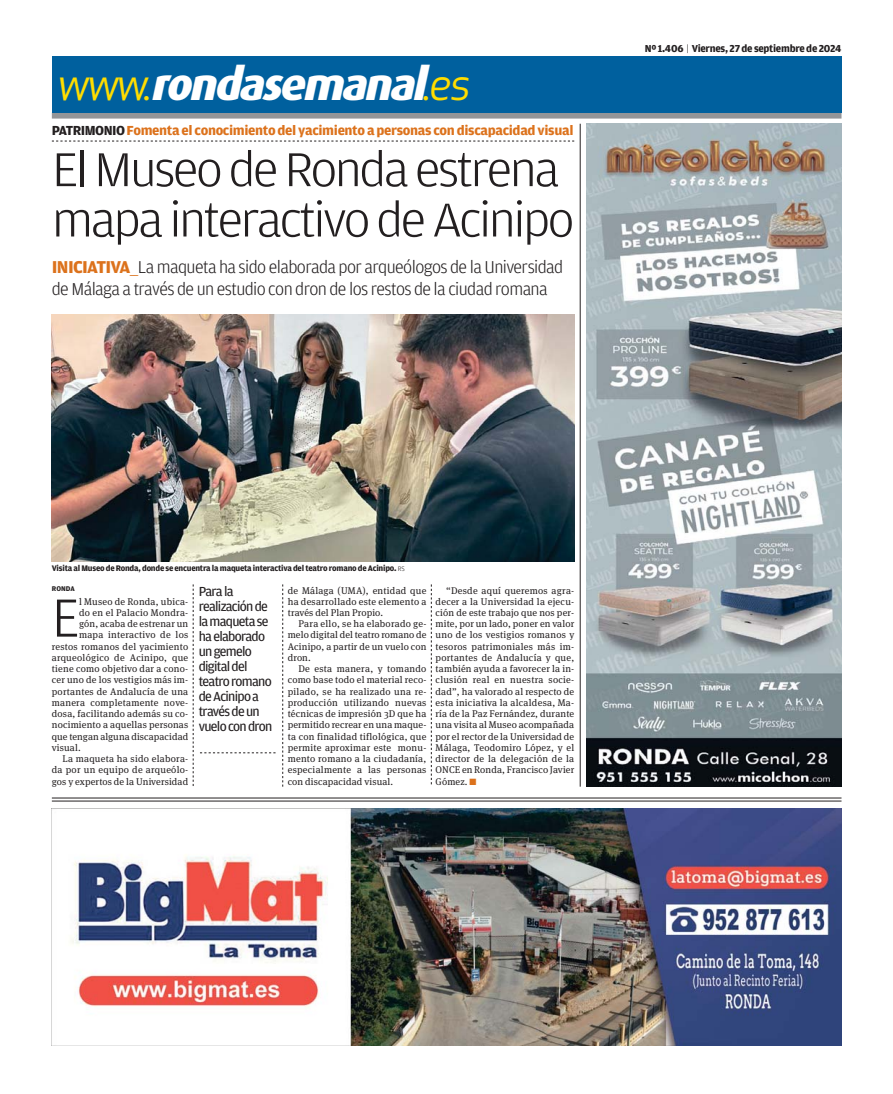
<style>
.page{position:relative;width:893px;height:1094px;background:#fff}
.page>*{position:absolute;margin:0;border:0;box-sizing:border-box;transform-origin:0 0}
.t1{font:300 56.85px "Amplitude";color:#231f20}
.t2{font:300 50.4px/50.4px "Amplitude";letter-spacing:-.05em;color:#231f20;scale:1.08 1}
.t3{font:italic 800 45px "Dax";color:#fff}
.t4{font:300 18.15px/22.2px "Amplitude";letter-spacing:-.035em;color:#231f20}
.t5{font:13.95px/15px "Amplitude";letter-spacing:-.05em;color:#231f20}
.t6{font:700 13.95px "Amplitude";letter-spacing:-.025em;color:#dc721c;scale:1.04 1}
.t7{font:700 10.65px "Amplitude";letter-spacing:-.025em;color:#231f20}
.t8{font:9.75px/11.2px "Meta Serif OT";letter-spacing:.02em;color:#231f20;text-align:justify}
.t9{font:700 8.55px "Amplitude";letter-spacing:-.025em;color:#231f20}
.t10{font:700 7.35px "Amplitude";letter-spacing:.005em;color:#231f20}
.s1{font-family:"Apex New";font-weight:400;color:#fd0}
.s2{color:#231f20}
.s3{font-weight:700;color:#dc721c}
.s4{color:#dc721c}
.s5{font-weight:300}
.s6{font-weight:300;font-size:6.9px}
</style>
<div class="page">
<div style="left:52px;top:112px;width:789px;height:7px;background:#939598"></div>
<div style="left:52px;top:56px;width:789px;height:56px;background:#00609e"></div>
<hr style="left:52px;top:797px;width:789px;height:1px;background:#231f20">
<hr style="left:52px;top:800px;width:789px;height:1px;background:#231f20">
<img style="left:52px;top:808px;width:789px;height:237px">
<img style="left:586px;top:124px;width:255px;height:662px">
<svg style="left:52px;top:141px;width:522px;height:1px"></svg>
<svg style="left:193px;top:584px;width:1px;height:202px"></svg>
<svg style="left:282px;top:584px;width:1px;height:202px"></svg>
<svg style="left:431px;top:584px;width:1px;height:200px"></svg>
<svg style="left:200px;top:752px;width:75px;height:1px"></svg>
<img style="left:52px;top:314px;width:522px;height:248px">
<hr style="left:580px;top:124px;width:1px;height:662px;background:#231f20">
<h3 class="t3" style="left:58px;top:58px;width:414px"><span class="s1">w w w.</span> rondasemanal<span class="s1">. e s</span></h3>
<h3 class="t6" style="left:52px;top:125px;width:503px"><span class="s2">PATRIMONIO</span> Fomenta el conocimiento del yacimiento a personas con discapacidad visual</h3>
<h2 class="t2" style="left:52px;top:147px;width:485px">El Museo de Ronda estrena mapa interactivo de Acinipo</h2>
<h3 class="t4" style="left:52px;top:257px;width:513px"><span class="s3">INICIATIVA</span><span class="s4">__</span>La maqueta ha sido elaborada por arqueólogos de la Universidad de Málaga a través de un estudio con dron de los restos de la ciudad romana</h3>
<p class="t7" style="left:644px;top:44px;width:198px">Nº 1.406 <span class="s5">|</span> Viernes, 27 de septiembre de 2024</p>
<p class="t9" style="left:52px;top:565px;width:354px">Visita al Museo de Ronda, donde se encuentra la maqueta interactiva del teatro romano de Acinipo. <span class="s6">RS</span></p>
<p class="t10" style="left:52px;top:586px;width:24px">RONDA</p>
<h1 class="t1" style="left:52px;top:596px;width:29px">E</h1>
<p class="t8" style="left:79px;top:596px;width:111px">l Museo de Ronda, ubica-</p>
<p class="t8" style="left:79px;top:607px;width:111px">do en el Palacio Mondra-</p>
<p class="t8" style="left:79px;top:618px;width:111px">gón, acaba de estrenar un</p>
<p class="t8" style="left:79px;top:630px;width:111px">mapa interactivo de los</p>
<p class="t8" style="left:52px;top:641px;width:138px">restos romanos del yacimiento</p>
<p class="t8" style="left:52px;top:652px;width:138px">arqueológico de Acinipo, que</p>
<p class="t8" style="left:52px;top:663px;width:138px">tiene como objetivo dar a cono-</p>
<p class="t8" style="left:52px;top:675px;width:138px">cer uno de los vestigios más im-</p>
<p class="t8" style="left:52px;top:686px;width:138px">portantes de Andalucía de una</p>
<p class="t8" style="left:52px;top:697px;width:138px">manera completamente nove-</p>
<p class="t8" style="left:52px;top:708px;width:138px">dosa, facilitando además su co-</p>
<p class="t8" style="left:52px;top:720px;width:138px">nocimiento a aquellas personas</p>
<p class="t8" style="left:52px;top:731px;width:138px">que tengan alguna discapacidad</p>
<p class="t8" style="left:52px;top:742px;width:30px">visual.</p>
<p class="t8" style="left:62px;top:753px;width:127px">La maqueta ha sido elabora-</p>
<p class="t8" style="left:52px;top:764px;width:138px">da por un equipo de arqueólo-</p>
<p class="t8" style="left:52px;top:776px;width:138px">gos y expertos de la Universidad</p>
<h3 class="t5" style="left:199px;top:584px;width:75px">Para la realización de la maqueta se ha elaborado un gemelo digital del teatro romano de Acinipo a través de un vuelo con dron</h3>
<p class="t8" style="left:435px;top:585px;width:140px;text-indent:11px">“Desde aquí queremos agra&shy;decer a la Universidad la ejecu&shy;ción de este trabajo que nos per&shy;mite, por un lado, poner en valor uno de los vestigios romanos y tesoros patrimoniales más im&shy;portantes de Andalucía y que, también ayuda a favorecer la in&shy;clusión real en nuestra socie&shy;dad”, ha valorado al respecto de esta iniciativa la alcaldesa, Ma&shy;ría de la Paz Fernández, durante una visita al Museo acompañada por el rector de la Universidad de Málaga, Teodomiro López, y el director de la delegación de la ONCE en Ronda, Francisco Javier Gómez. <span class="s4">■</span></p>
<p class="t8" style="left:288px;top:585px;width:140px">de Málaga (UMA), entidad que ha desarrollado este elemento a través del Plan Propio.</p>
<p class="t8" style="left:288px;top:618px;width:140px;text-indent:11px">Para ello, se ha elaborado ge&shy;melo digital del teatro romano de Acinipo, a partir de un vuelo con dron.</p>
<p class="t8" style="left:288px;top:663px;width:140px;text-indent:11px">De esta manera, y tomando como base todo el material reco&shy;pilado, se ha realizado una re&shy;producción utilizando nuevas técnicas de impresión 3D que ha permitido recrear en una maque&shy;ta con finalidad tiflológica, que permite aproximar este monu&shy;mento romano a la ciudadanía, especialmente a las personas con discapacidad visual.</p>
</div>
